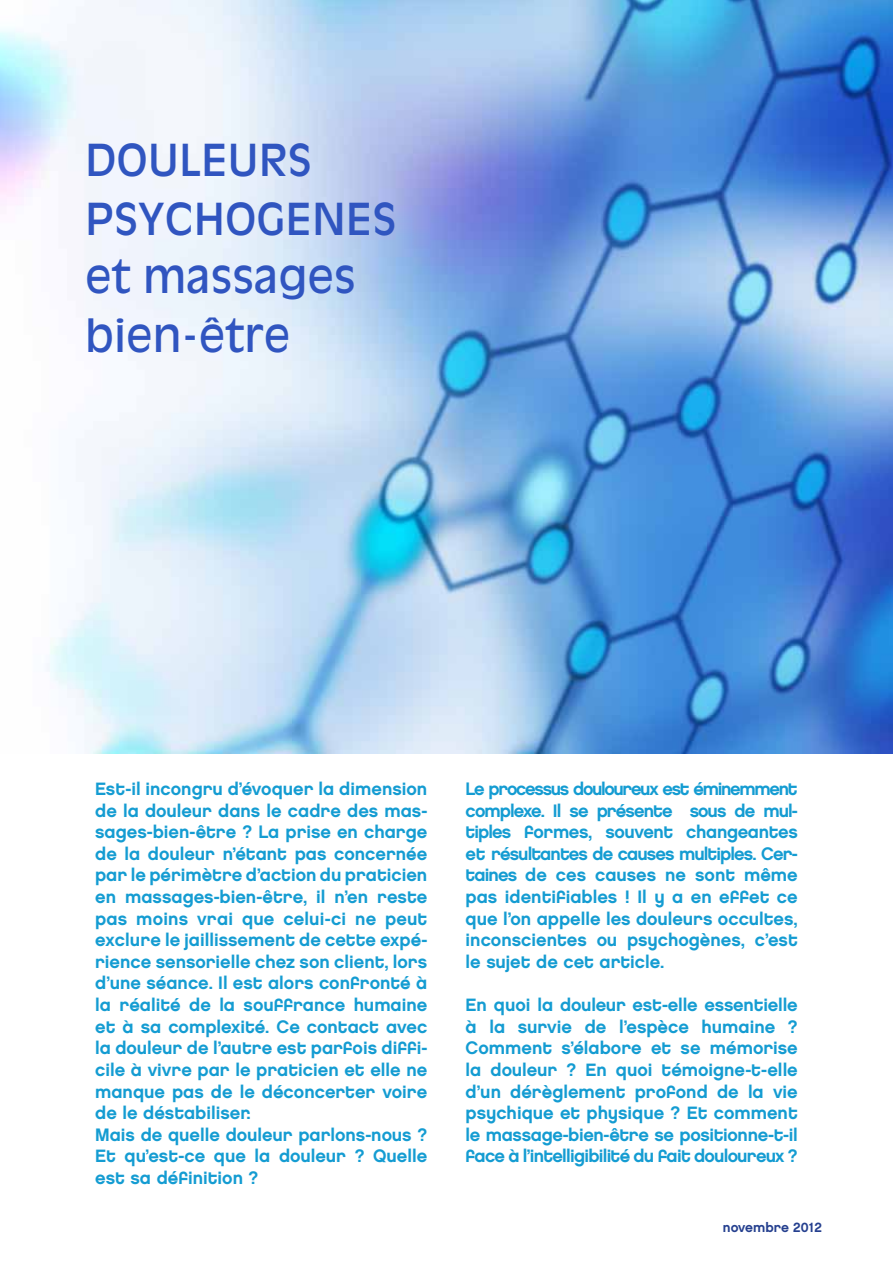
<style>
.page{position:relative;width:893px;height:1263px;background:#fff}
.page>*{position:absolute;margin:0;border:0;box-sizing:border-box;transform-origin:0 0}
.t1{font:43.5px/58.5px "Antique Olive Std";color:#3055c0}
.t2{font:18px/21.6px "Chalet New York Nineteen Eighty";color:#149cd2;text-align:justify}
.t3{font:13.5px "Chalet New York Nineteen Eighty";color:#25408f}
</style>
<div class="page">
<img style="left:0;top:0;width:893px;height:753px">
<h1 class="t1" style="left:85px;top:132px;width:313px">DOULEURS<br>PSYCHOGENES et massages bien-être</h1>
<p class="t2" style="left:95px;top:778px;width:334px;text-align:left">Est-il incongru d’évoquer la dimension de la douleur dans le cadre des mas&shy;sages-bien-être ? La prise en charge de la douleur n’étant pas concernée par le périmètre d’action du praticien en massages-bien-être, il n’en reste pas moins vrai que celui-ci ne peut exclure le jaillissement de cette expé&shy;rience sensorielle chez son client, lors d’une séance. Il est alors confronté à la réalité de la souffrance humaine et à sa complexité. Ce contact avec la douleur de l’autre est parfois diffi&shy;cile à vivre par le praticien et elle ne manque pas de le déconcerter voire de le déstabiliser.<br>Mais de quelle douleur parlons-nous ?<br>Et qu’est-ce que la douleur ? Quelle est sa définition ?</p>
<p class="t2" style="left:466px;top:778px;width:334px">Le processus douloureux est éminemment complexe. Il se présente sous de mul&shy;tiples formes, souvent changeantes et résultantes de causes multiples. Cer&shy;taines de ces causes ne sont même pas identifiables ! Il y a en effet ce que l’on appelle les douleurs occultes, inconscientes ou psychogènes, c’est le sujet de cet article.</p>
<p class="t2" style="left:466px;top:994px;width:334px">En quoi la douleur est-elle essentielle à la survie de l’espèce humaine ?<br>Comment s’élabore et se mémorise la douleur ? En quoi témoigne-t-elle d’un dérèglement profond de la vie psychique et physique ? Et comment le massage-bien-être se positionne-t-il face à l’intelligibilité du fait douloureux ?</p>
<p class="t3" style="left:723px;top:1219px;width:101px">novembre 2012</p>
</div>
